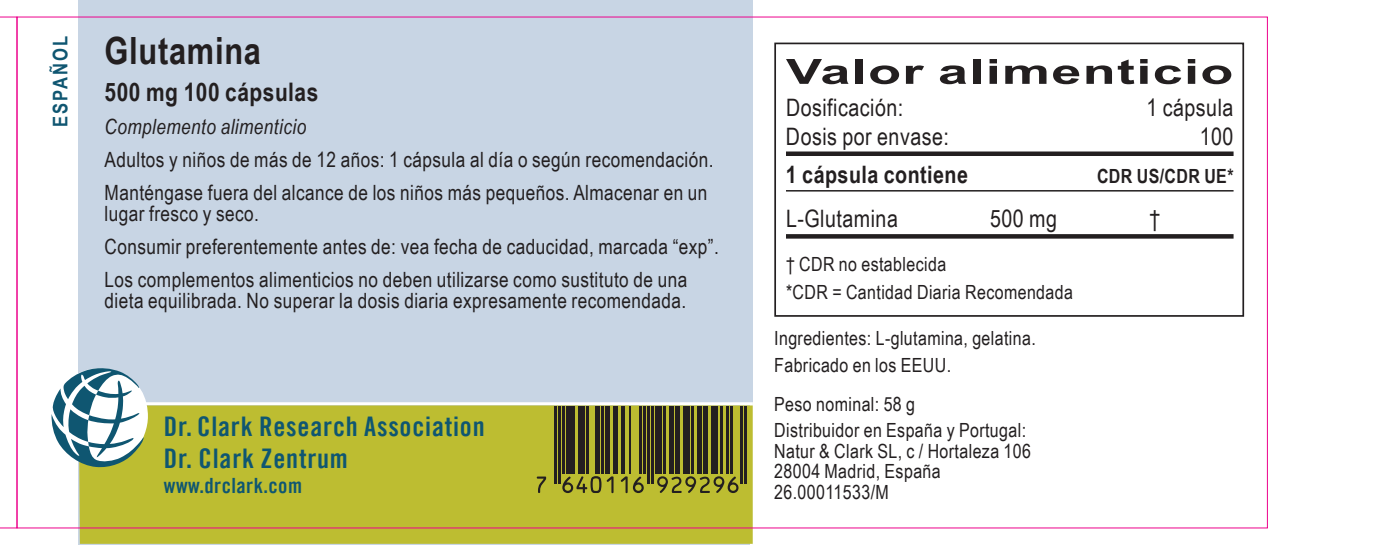
<style>
.page{position:relative;width:1395px;height:545px;background:#fff}
.page>*{position:absolute;margin:0;border:0;box-sizing:border-box;transform-origin:0 0}
.t1{font:700 37.5px "Arial Narrow";letter-spacing:.02em;color:#231f20}
.t2{font:700 34.8px "Arial Narrow";letter-spacing:.02em;color:#231f20;scale:1.9 1}
.t3{font:27px/31.2px "Trade Gothic LT Bold Cond Twenty";letter-spacing:.03em;color:#0f5671}
.t4{font:700 25.5px "Arial Narrow";letter-spacing:.02em;color:#231f20}
.t5{font:24px "Arial Narrow";letter-spacing:.02em;color:#231f20}
.t6{font:700 24px "Arial Narrow";letter-spacing:.02em;color:#231f20}
.t7{font:21px/33px "Arial Narrow";letter-spacing:.02em;color:#231f20}
.t8{font:italic 21px "Arial Narrow";letter-spacing:.02em;color:#231f20}
.t9{font:21px "Trade Gothic LT Bold Cond Twenty";letter-spacing:.02em;color:#0f5671}
.t10{font:700 20.1px "Arial Narrow";letter-spacing:.1em;color:#0f5671}
.t11{font:19.5px/27px "Arial Narrow";letter-spacing:.02em;color:#231f20}
.t12{font:700 19.5px "Arial Narrow";letter-spacing:.02em;color:#231f20}
</style>
<div class="page">
<div style="left:79px;top:0;width:674px;height:544px;background:#c8d5e4"></div>
<div style="left:786px;top:151px;width:447px;height:5px;background:#231f20"></div>
<hr style="left:786px;top:190px;width:447px;height:1px;background:#231f20">
<svg style="left:786px;top:234px;width:447px;height:4px;background:#292526"></svg>
<div style="left:774px;top:43px;width:470px;height:273px;border:2px solid #231f20"></div>
<svg style="left:94px;top:402px;width:660px;height:142px;background:#ebecd0"></svg>
<div style="left:79px;top:405px;width:674px;height:138px;background:#bdbd31"></div>
<svg style="left:51px;top:365px;width:98px;height:103px"></svg>
<svg style="left:537px;top:476px;width:9px;height:16px"></svg>
<hr style="left:555px;top:405px;width:2px;height:78px;background:#231f20">
<hr style="left:559px;top:405px;width:2px;height:78px;background:#231f20">
<hr style="left:563px;top:405px;width:2px;height:68px;background:#231f20">
<div style="left:567px;top:405px;width:8px;height:68px;background:#231f20"></div>
<div style="left:579px;top:405px;width:6px;height:68px;background:#231f20"></div>
<hr style="left:587px;top:405px;width:2px;height:68px;background:#231f20">
<svg style="left:562px;top:475px;width:39px;height:17px"></svg>
<hr style="left:595px;top:405px;width:4px;height:68px;background:#231f20">
<hr style="left:601px;top:405px;width:2px;height:68px;background:#231f20">
<svg style="left:607px;top:476px;width:6px;height:16px"></svg>
<hr style="left:605px;top:405px;width:4px;height:68px;background:#231f20">
<hr style="left:613px;top:405px;width:4px;height:68px;background:#231f20">
<svg style="left:621px;top:476px;width:6px;height:16px"></svg>
<hr style="left:621px;top:405px;width:4px;height:68px;background:#231f20">
<hr style="left:629px;top:405px;width:2px;height:68px;background:#231f20">
<svg style="left:633px;top:476px;width:11px;height:16px"></svg>
<hr style="left:639px;top:405px;width:2px;height:68px;background:#231f20">
<hr style="left:643px;top:405px;width:2px;height:68px;background:#231f20">
<hr style="left:647px;top:405px;width:2px;height:78px;background:#231f20">
<hr style="left:651px;top:405px;width:2px;height:78px;background:#231f20">
<div style="left:655px;top:405px;width:6px;height:68px;background:#231f20"></div>
<hr style="left:663px;top:405px;width:2px;height:68px;background:#231f20">
<div style="left:669px;top:405px;width:5px;height:68px;background:#231f20"></div>
<hr style="left:676px;top:405px;width:4px;height:68px;background:#231f20">
<div style="left:684px;top:405px;width:6px;height:68px;background:#231f20"></div>
<hr style="left:692px;top:405px;width:2px;height:68px;background:#231f20">
<hr style="left:698px;top:405px;width:4px;height:68px;background:#231f20">
<hr style="left:704px;top:405px;width:4px;height:68px;background:#231f20">
<div style="left:712px;top:405px;width:6px;height:68px;background:#231f20"></div>
<hr style="left:720px;top:405px;width:2px;height:68px;background:#231f20">
<svg style="left:657px;top:476px;width:81px;height:16px"></svg>
<hr style="left:726px;top:405px;width:2px;height:68px;background:#231f20">
<hr style="left:730px;top:405px;width:2px;height:68px;background:#231f20">
<hr style="left:740px;top:405px;width:2px;height:78px;background:#231f20">
<hr style="left:744px;top:405px;width:2px;height:78px;background:#231f20">
<svg style="left:0;top:17px;width:17px;height:511px"></svg>
<p class="t10" style="left:45px;top:127px;width:92px;rotate:-90deg">ESPAÑOL</p>
<h1 class="t1" style="left:105px;top:22px;width:158px">Glutamina</h1>
<p class="t4" style="left:105px;top:73px;width:215px">500 mg 100 cápsulas</p>
<p class="t8" style="left:105px;top:112px;width:203px">Complemento alimenticio</p>
<p class="t7" style="left:105px;top:142px;width:610px">Adultos y niños de más de 12 años: 1 cápsula al día o según recomendación.<br>Manténgase fuera del alcance de los niños más pequeños. Almacenar en un</p>
<p class="t7" style="left:105px;top:196px;width:616px">lugar fresco y seco.<br>Consumir preferentemente antes de: vea fecha de caducidad, marcada “exp”.<br>Los complementos alimenticios no deben utilizarse como sustituto de una</p>
<p class="t7" style="left:105px;top:283px;width:583px">dieta equilibrada. No superar la dosis diaria expresamente recomendada.</p>
<p class="t3" style="left:164px;top:410px;width:322px">Dr. Clark Research Association<br>Dr. Clark Zentrum</p>
<p class="t9" style="left:164px;top:472px;width:140px">www.drclark.com</p>
<h2 class="t2" style="left:786px;top:45px;width:237px">Valor alimenticio</h2>
<p class="t5" style="left:786px;top:90px;width:119px">Dosificación:</p>
<p class="t5" style="left:1146px;top:90px;width:88px">1 cápsula</p>
<p class="t5" style="left:786px;top:118px;width:164px">Dosis por envase:</p>
<p class="t5" style="left:1199px;top:118px;width:35px">100</p>
<p class="t6" style="left:786px;top:156px;width:184px">1 cápsula contiene</p>
<p class="t12" style="left:1097px;top:161px;width:138px">CDR US/CDR UE*</p>
<p class="t5" style="left:786px;top:201px;width:113px">L-Glutamina</p>
<p class="t5" style="left:990px;top:201px;width:68px">500 mg</p>
<p class="t5" style="left:1149px;top:201px;width:12px">†</p>
<p class="t11" style="left:786px;top:250px;width:289px">† CDR no establecida<br>*CDR = Cantidad Diaria Recomendada</p>
<p class="t11" style="left:774px;top:323px;width:263px">Ingredientes: L-glutamina, gelatina.<br>Fabricado en los EEUU.</p>
<p class="t11" style="left:774px;top:389px;width:253px">Peso nominal: 58 g<br>Distribuidor en España y Portugal:</p>
<p class="t11" style="left:774px;top:439px;width:258px;line-height:20.7px">Natur &amp; Clark SL, c / Hortaleza 106<br>28004 Madrid, España<br>26.00011533/M</p>
</div>
